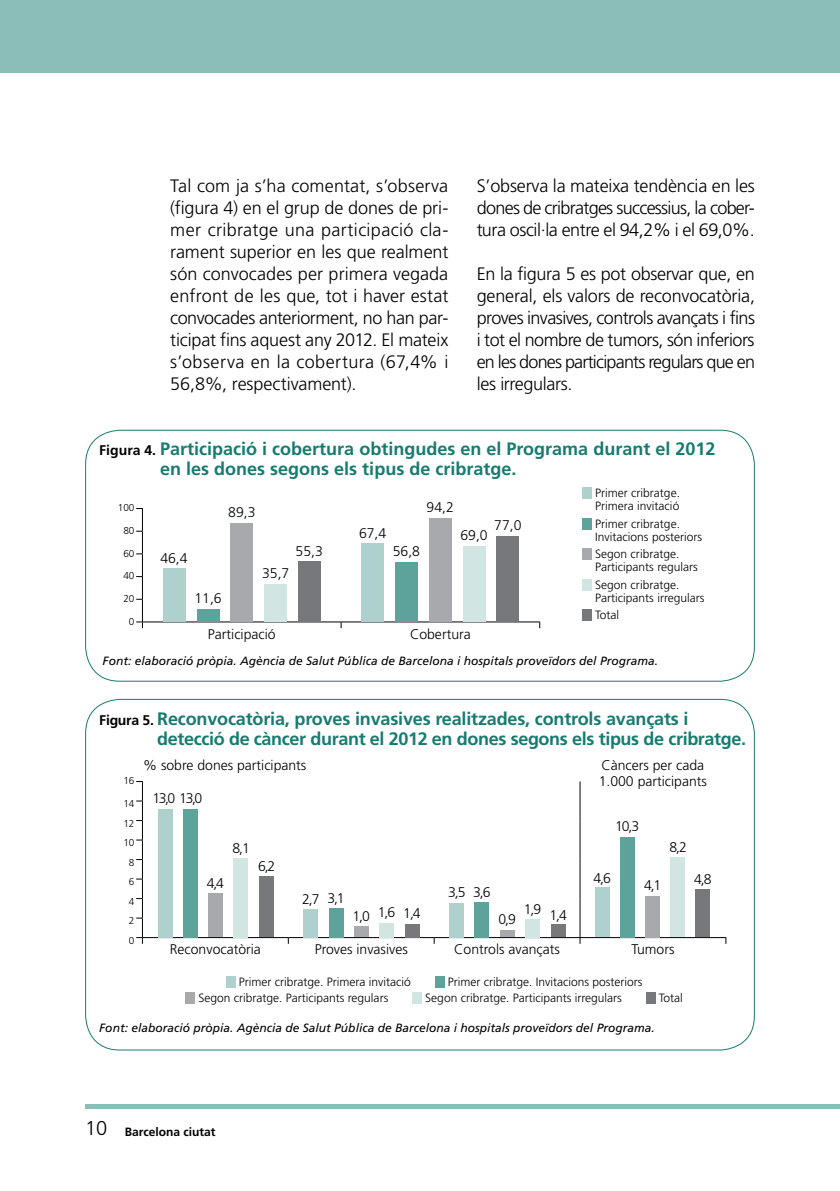
<style>
.page{position:relative;width:840px;height:1191px;background:#fff}
.page>*{position:absolute;margin:0;border:0;box-sizing:border-box;transform-origin:0 0}
.Text_seguit{font:300 18px/22px "Frutiger LT Std";letter-spacing:-.025em;color:#000;text-align:justify}
.Gràfics_titolets{font:700 18px/20px "Frutiger LT Std";letter-spacing:-.01em;color:#177c70}
.Gràfics_txt{font:300 14px/16px "Frutiger LT Std";color:#000}
.Gràfics_llegenda{font:300 12px/13px "Frutiger LT Std";color:#000}
.Font{font:italic 12px "Frutiger LT Std";color:#000}
.t1{font:700 12px "Frutiger LT Std";color:#000}
.Gràfics_escala{font:300 10px "Frutiger LT Std";color:#000}
.s1{font-size:14px;color:#000}
.s2{font-weight:300;font-size:20px}
</style>
<div class="page">
<hr style="left:85px;top:1104px;width:754px;height:4px;background:#8bbeb8">
<div style="left:0;top:0;width:839px;height:72px;background:#8bbeb8"></div>
<hr style="left:142px;top:937px;width:146px;height:1px;background:#000">
<svg style="left:136px;top:781px;width:7px;height:162px"></svg>
<hr style="left:288px;top:937px;width:146px;height:1px;background:#000">
<hr style="left:434px;top:937px;width:145px;height:1px;background:#000">
<hr style="left:579px;top:937px;width:146px;height:1px;background:#000">
<svg style="left:579px;top:781px;width:1px;height:162px"></svg>
<div style="left:158px;top:809px;width:14px;height:128px;background:#aed1cd"></div>
<div style="left:183px;top:809px;width:14px;height:128px;background:#5da39b"></div>
<div style="left:208px;top:893px;width:14px;height:44px;background:#a7a9ac"></div>
<div style="left:234px;top:858px;width:14px;height:79px;background:#d1e5e2"></div>
<div style="left:259px;top:876px;width:14px;height:61px;background:#77787b"></div>
<div style="left:303px;top:909px;width:15px;height:28px;background:#aed1cd"></div>
<div style="left:329px;top:908px;width:14px;height:29px;background:#5da39b"></div>
<div style="left:354px;top:926px;width:14px;height:11px;background:#a7a9ac"></div>
<div style="left:379px;top:922px;width:14px;height:15px;background:#d1e5e2"></div>
<div style="left:404px;top:923px;width:15px;height:14px;background:#77787b"></div>
<div style="left:449px;top:903px;width:14px;height:34px;background:#aed1cd"></div>
<div style="left:474px;top:902px;width:14px;height:35px;background:#5da39b"></div>
<div style="left:499px;top:930px;width:15px;height:7px;background:#a7a9ac"></div>
<div style="left:525px;top:918px;width:14px;height:19px;background:#d1e5e2"></div>
<div style="left:550px;top:924px;width:15px;height:13px;background:#77787b"></div>
<div style="left:594px;top:887px;width:15px;height:50px;background:#aed1cd"></div>
<div style="left:619px;top:837px;width:15px;height:100px;background:#5da39b"></div>
<div style="left:645px;top:896px;width:14px;height:41px;background:#a7a9ac"></div>
<div style="left:670px;top:857px;width:14px;height:80px;background:#d1e5e2"></div>
<div style="left:695px;top:889px;width:14px;height:48px;background:#77787b"></div>
<div style="left:225px;top:975px;width:10px;height:12px;background:#aed1cd"></div>
<div style="left:434px;top:975px;width:10px;height:12px;background:#5da39b"></div>
<div style="left:185px;top:991px;width:10px;height:12px;background:#a7a9ac"></div>
<div style="left:412px;top:991px;width:10px;height:12px;background:#d1e5e2"></div>
<div style="left:645px;top:991px;width:10px;height:12px;background:#77787b"></div>
<hr style="left:142px;top:621px;width:199px;height:1px;background:#000">
<svg style="left:136px;top:508px;width:7px;height:120px"></svg>
<hr style="left:341px;top:621px;width:198px;height:1px;background:#000">
<div style="left:230px;top:522px;width:23px;height:99px;background:#a7a9ac"></div>
<div style="left:264px;top:584px;width:23px;height:37px;background:#d1e5e2"></div>
<div style="left:298px;top:561px;width:22px;height:60px;background:#77787b"></div>
<div style="left:162px;top:568px;width:23px;height:53px;background:#aed1cd"></div>
<div style="left:196px;top:609px;width:23px;height:12px;background:#5da39b"></div>
<div style="left:428px;top:518px;width:23px;height:103px;background:#a7a9ac"></div>
<div style="left:462px;top:546px;width:23px;height:75px;background:#d1e5e2"></div>
<div style="left:496px;top:536px;width:23px;height:85px;background:#77787b"></div>
<div style="left:361px;top:543px;width:23px;height:78px;background:#aed1cd"></div>
<div style="left:395px;top:562px;width:22px;height:59px;background:#5da39b"></div>
<div style="left:582px;top:487px;width:9px;height:12px;background:#aed1cd"></div>
<div style="left:582px;top:518px;width:9px;height:11px;background:#5da39b"></div>
<div style="left:582px;top:548px;width:9px;height:12px;background:#a7a9ac"></div>
<div style="left:582px;top:579px;width:9px;height:11px;background:#d1e5e2"></div>
<div style="left:582px;top:609px;width:9px;height:12px;background:#77787b"></div>
<p class="Text_seguit" style="left:170px;top:175px;width:279px">Tal com ja s’ha comentat, s’observa (figura 4) en el grup de dones de pri&shy;mer cribratge una participació cla&shy;rament superior en les que realment són convocades per primera vegada enfront de les que, tot i haver estat convocades anteriorment, no han par&shy;ticipat fins aquest any 2012. El mateix s’observa en la cobertura (67,4% i 56,8%, respectivament).</p>
<p class="Text_seguit" style="left:476px;top:175px;width:279px">S’observa la mateixa tendència en les dones de cribratges successius, la cober&shy;tura oscil·la entre el 94,2% i el 69,0%.</p>
<p class="Text_seguit" style="left:476px;top:263px;width:280px">En la figura 5 es pot observar que, en general, els valors de reconvocatòria, proves invasives, controls avançats i fins i tot el nombre de tumors, són inferiors en les dones participants regulars que en les irregulars.</p>
<p class="Gràfics_titolets" style="left:160px;top:439px;width:556px;text-indent:-61px"><span class="s1">Figura 4.</span> Participació i cobertura obtingudes en el Programa durant el 2012 en les dones segons els tipus de cribratge.</p>
<p class="Gràfics_escala" style="left:118px;top:502px;width:18px">100</p>
<p class="Gràfics_escala" style="left:123px;top:525px;width:13px">80</p>
<p class="Gràfics_escala" style="left:123px;top:547px;width:13px">60</p>
<p class="Gràfics_escala" style="left:123px;top:570px;width:13px">40</p>
<p class="Gràfics_escala" style="left:123px;top:593px;width:13px">20</p>
<p class="Gràfics_escala" style="left:129px;top:615px;width:7px">0</p>
<p class="Gràfics_txt" style="left:228px;top:505px;width:29px">89,3</p>
<p class="Gràfics_txt" style="left:160px;top:550px;width:29px">46,4</p>
<p class="Gràfics_txt" style="left:194px;top:590px;width:29px">11,6</p>
<p class="Gràfics_txt" style="left:262px;top:565px;width:29px">35,7</p>
<p class="Gràfics_txt" style="left:295px;top:543px;width:29px">55,3</p>
<p class="Gràfics_txt" style="left:359px;top:525px;width:29px">67,4</p>
<p class="Gràfics_txt" style="left:426px;top:499px;width:29px">94,2</p>
<p class="Gràfics_txt" style="left:392px;top:544px;width:29px">56,8</p>
<p class="Gràfics_txt" style="left:494px;top:518px;width:29px">77,0</p>
<p class="Gràfics_txt" style="left:460px;top:527px;width:29px">69,0</p>
<p class="Gràfics_txt" style="left:208px;top:626px;width:69px">Participació</p>
<p class="Gràfics_txt" style="left:410px;top:626px;width:62px">Cobertura</p>
<p class="Gràfics_llegenda" style="left:595px;top:487px;width:86px">Primer cribratge.<br>Primera invitació</p>
<p class="Gràfics_llegenda" style="left:595px;top:517px;width:108px">Primer cribratge.<br>Invitacions posteriors</p>
<p class="Gràfics_llegenda" style="left:595px;top:548px;width:104px">Segon cribratge.<br>Participants regulars</p>
<p class="Gràfics_llegenda" style="left:595px;top:578px;width:111px">Segon cribratge.<br>Participants irregulars</p>
<p class="Gràfics_llegenda" style="left:595px;top:609px;width:25px">Total</p>
<p class="Font" style="left:103px;top:654px;width:556px">Font: elaboració pròpia. Agència de Salut Pública de Barcelona i hospitals proveïdors del Programa.</p>
<p class="Gràfics_titolets" style="left:157px;top:709px;width:590px;text-indent:-58px"><span class="s1">Figura 5.</span> Reconvocatòria, proves invasives realitzades, controls avançats i detecció de càncer durant el 2012 en dones segons els tipus de cribratge.</p>
<p class="Gràfics_escala" style="left:123px;top:775px;width:13px">16</p>
<p class="Gràfics_escala" style="left:123px;top:798px;width:13px">14</p>
<p class="Gràfics_escala" style="left:123px;top:817px;width:13px">12</p>
<p class="Gràfics_escala" style="left:123px;top:837px;width:13px">10</p>
<p class="Gràfics_escala" style="left:129px;top:856px;width:7px">8</p>
<p class="Gràfics_escala" style="left:129px;top:876px;width:7px">6</p>
<p class="Gràfics_escala" style="left:129px;top:895px;width:7px">4</p>
<p class="Gràfics_escala" style="left:129px;top:915px;width:7px">2</p>
<p class="Gràfics_escala" style="left:129px;top:934px;width:7px">0</p>
<p class="Gràfics_txt" style="left:143px;top:757px;width:165px">% sobre dones participants</p>
<p class="Gràfics_txt" style="left:598px;top:757px;width:110px">Càncers per cada<br>1.000 participants</p>
<p class="Gràfics_txt" style="left:152px;top:791px;width:51px">13,0 13,0</p>
<p class="Gràfics_txt" style="left:206px;top:875px;width:19px">4,4</p>
<p class="Gràfics_txt" style="left:232px;top:840px;width:19px">8,1</p>
<p class="Gràfics_txt" style="left:258px;top:858px;width:19px">6,2</p>
<p class="Gràfics_txt" style="left:302px;top:891px;width:19px">2,7</p>
<p class="Gràfics_txt" style="left:327px;top:890px;width:19px">3,1</p>
<p class="Gràfics_txt" style="left:352px;top:908px;width:19px">1,0</p>
<p class="Gràfics_txt" style="left:377px;top:904px;width:19px">1,6</p>
<p class="Gràfics_txt" style="left:403px;top:905px;width:19px">1,4</p>
<p class="Gràfics_txt" style="left:448px;top:884px;width:19px">3,5</p>
<p class="Gràfics_txt" style="left:473px;top:884px;width:19px">3,6</p>
<p class="Gràfics_txt" style="left:498px;top:911px;width:19px">0,9</p>
<p class="Gràfics_txt" style="left:523px;top:901px;width:19px">1,9</p>
<p class="Gràfics_txt" style="left:549px;top:907px;width:19px">1,4</p>
<p class="Gràfics_txt" style="left:614px;top:818px;width:26px">10,3</p>
<p class="Gràfics_txt" style="left:593px;top:870px;width:19px">4,6</p>
<p class="Gràfics_txt" style="left:643px;top:877px;width:19px">4,1</p>
<p class="Gràfics_txt" style="left:669px;top:839px;width:19px">8,2</p>
<p class="Gràfics_txt" style="left:170px;top:941px;width:92px">Reconvocatòria</p>
<p class="Gràfics_txt" style="left:314px;top:941px;width:95px">Proves invasives</p>
<p class="Gràfics_txt" style="left:454px;top:941px;width:107px">Controls avançats</p>
<p class="Gràfics_txt" style="left:631px;top:941px;width:45px">Tumors</p>
<p class="Gràfics_llegenda" style="left:238px;top:975px;width:173px">Primer cribratge. Primera invitació</p>
<p class="Gràfics_llegenda" style="left:447px;top:975px;width:196px">Primer cribratge. Invitacions posteriors</p>
<p class="Gràfics_llegenda" style="left:198px;top:991px;width:191px">Segon cribratge. Participants regulars</p>
<p class="Gràfics_llegenda" style="left:425px;top:991px;width:198px">Segon cribratge. Participants irregulars</p>
<p class="Gràfics_llegenda" style="left:658px;top:991px;width:25px">Total</p>
<p class="Gràfics_txt" style="left:693px;top:871px;width:19px">4,8</p>
<p class="Font" style="left:99px;top:1021px;width:556px">Font: elaboració pròpia. Agència de Salut Pública de Barcelona i hospitals proveïdors del Programa.</p>
<p class="t1" style="left:85px;top:1124px;width:132px"><span class="s2">10</span> Barcelona ciutat</p>
</div>
